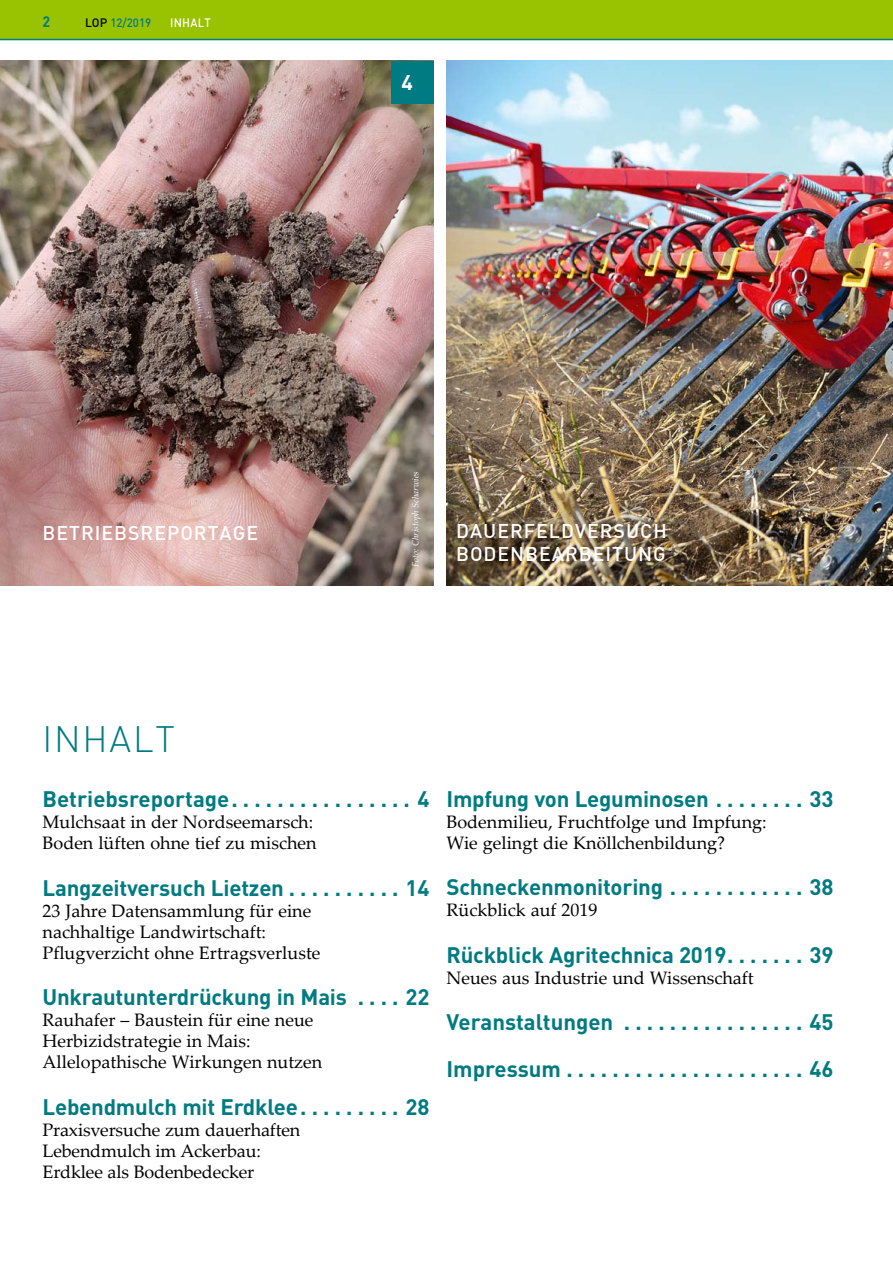
<style>
.page{position:relative;width:893px;height:1263px;background:#fff}
.page>*{position:absolute;margin:0;border:0;box-sizing:border-box;transform-origin:0 0}
.t1{font:300 36px "DIN";letter-spacing:.05em;color:#007b81}
.t2{font:700 22.2px/46.5px "DIN";letter-spacing:-.01em;color:#007b81}
.t3{font:700 21px "DIN";color:#fff}
.t4{font:500 19.5px "DIN";letter-spacing:.05em;color:#fff}
.t5{font:18px/21px "Palatino Linotype";color:#000}
.t6{font:700 15px "DIN";color:#007b81;scale:.95 1}
.t7{font:500 12px "DIN";color:#007b81;scale:.95 1}
.t8{font:500 12px "DIN";letter-spacing:.025em;color:#fff;scale:.95 1}
.t9{font:italic 9px "Palatino Linotype";color:#fff}
.s1{color:#000}
</style>
<div class="page">
<div style="left:0;top:0;width:893px;height:39px;background:#99c200"></div>
<img style="left:0;top:61px;width:434px;height:525px">
<img style="left:446px;top:61px;width:447px;height:525px">
<div style="left:392px;top:61px;width:42px;height:42px;background:#007b81"></div>
<hr style="left:0;top:39px;width:893px;height:1px;background:#007b81">
<p class="t6" style="left:43px;top:12px;width:10px">2</p>
<p class="t7" style="left:85px;top:15px;width:71px"><span class="s1">LOP</span> 12/2019</p>
<p class="t8" style="left:170px;top:15px;width:45px">INHALT</p>
<p class="t3" style="left:401px;top:68px;width:13px">4</p>
<p class="t4" style="left:43px;top:520px;width:28px">BETRIEBSREPORTAGE</p>
<p class="t9" style="left:409px;top:567px;width:97px;rotate:-90deg">Foto: Christoph Scharwies</p>
<p class="t4" style="left:456px;top:518px;width:94px">DAUERFELDVERS</p>
<p class="t4" style="left:626px;top:518px;width:39px">UCH</p>
<p class="t4" style="left:456px;top:542px;width:28px">BODENBEARBEIT</p>
<p class="t4" style="left:624px;top:542px;width:28px">UNG</p>
<h1 class="t1" style="left:43px;top:717px;width:126px">inhalt</h1>
<p class="t2" style="left:43px;top:775px;width:389px">Betriebsreportage . . . . . . . . . . . . . . . . 4</p>
<p class="t5" style="left:43px;top:811px;width:276px">Mulchsaat in der Nordseemarsch:<br>Boden lüften ohne tief zu mischen</p>
<p class="t2" style="left:43px;top:863px;width:389px">Langzeitversuch Lietzen . . . . . . . . . . 14</p>
<p class="t5" style="left:43px;top:899px;width:279px">23 Jahre Datensammlung für eine nachhaltige Landwirtschaft:<br>Pflugverzicht ohne Ertragsverluste</p>
<p class="t2" style="left:43px;top:973px;width:389px">Unkrautunterdrückung in Mais . . . . 22</p>
<p class="t5" style="left:43px;top:1009px;width:281px">Rauhafer – Baustein für eine neue<br>Herbizidstrategie in Mais:<br>Allelopathische Wirkungen nutzen</p>
<p class="t2" style="left:43px;top:1082px;width:389px">Lebendmulch mit Erdklee . . . . . . . . . 28</p>
<p class="t5" style="left:43px;top:1118px;width:259px">Praxisversuche zum dauerhaften<br>Lebendmulch im Ackerbau:<br>Erdklee als Bodenbedecker</p>
<p class="t2" style="left:446px;top:774px;width:389px">Impfung von Leguminosen . . . . . . . . 33</p>
<p class="t5" style="left:446px;top:810px;width:322px">Bodenmilieu, Fruchtfolge und Impfung:<br>Wie gelingt die Knöllchenbildung?</p>
<p class="t2" style="left:446px;top:863px;width:389px">Schneckenmonitoring . . . . . . . . . . . . 38</p>
<p class="t5" style="left:446px;top:899px;width:153px">Rückblick auf 2019</p>
<p class="t2" style="left:446px;top:930px;width:389px">Rückblick Agritechnica 2019 . . . . . . . 39</p>
<p class="t5" style="left:446px;top:966px;width:309px">Neues aus Industrie und Wissenschaft</p>
<p class="t2" style="left:446px;top:998px;width:389px">Veranstaltungen . . . . . . . . . . . . . . . . 45<br>Impressum . . . . . . . . . . . . . . . . . . . . . 46</p>
</div>
